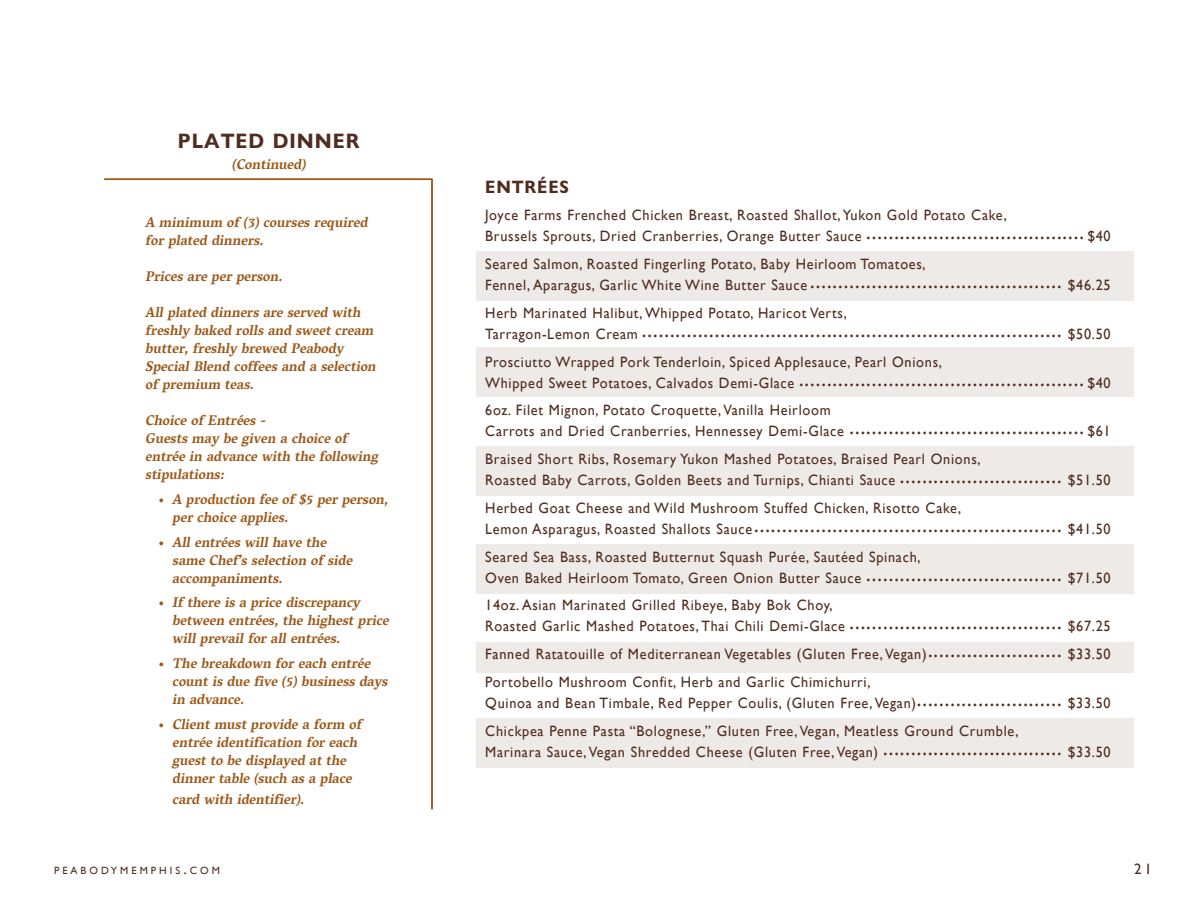
<style>
.page{position:relative;width:1188px;height:918px;background:#fff}
.page>*{position:absolute;margin:0;border:0;box-sizing:border-box;transform-origin:0 0}
.t1{font:700 21px "Gill Sans Nova";letter-spacing:.05em;color:#502c1e;scale:.95 1}
.t2{font:700 18px "Gill Sans Nova";letter-spacing:.05em;color:#502c1e;scale:.95 1}
.t3{font:15px/21px "Gill Sans";letter-spacing:.05em;color:#502c1e;scale:.95 1}
.t4{font:15px "Gill Sans";color:#502c1e}
.t5{font:italic 700 14.25px/18px "Vesper Devanagari Libre";color:#9d5918;scale:.95 1}
.t6{font:10.5px "Gill Sans";letter-spacing:.285em;color:#502c1e}
.t7{font:700 9px "Gill Sans Nova";color:#502c1e;scale:.95 1}
.s1{font-style:normal}
.s2{font-family:"Gill Sans Nova";font-weight:700;font-size:9px}
.s3{font-family:"Gill Sans";font-weight:400;font-size:15px}
.s4{font-size:15px}
</style>
<div class="page">
<div style="left:477px;top:252px;width:657px;height:49px;background:#edeae8"></div>
<div style="left:477px;top:347px;width:657px;height:49px;background:#edeae8"></div>
<div style="left:477px;top:446px;width:657px;height:50px;background:#edeae8"></div>
<div style="left:477px;top:544px;width:657px;height:50px;background:#edeae8"></div>
<div style="left:477px;top:718px;width:657px;height:50px;background:#edeae8"></div>
<div style="left:477px;top:642px;width:657px;height:30px;background:#edeae8"></div>
<svg style="left:104px;top:178px;width:329px;height:632px"></svg>
<h1 class="t1" style="left:178px;top:128px;width:193px">PLATED DINNER</h1>
<p class="t5" style="left:232px;top:157px;width:82px">(Continued)</p>
<p class="t5" style="left:145px;top:215px;width:239px">A minimum of (3) courses required for plated dinners.</p>
<p class="t5" style="left:145px;top:269px;width:149px">Prices are per person.</p>
<p class="t5" style="left:145px;top:305px;width:248px">All plated dinners are served with freshly baked rolls and sweet cream butter, freshly brewed Peabody<br>Special Blend coffees and a selection of premium teas.</p>
<p class="t5" style="left:145px;top:413px;width:250px">Choice of Entrées -<br>Guests may be given a choice of entrée in advance with the following stipulations:</p>
<p class="t5" style="left:172px;top:492px;width:232px;text-indent:-14px"><span class="s1">•</span> A production fee of $5 per person, per choice applies.</p>
<p class="t5" style="left:172px;top:535px;width:194px;text-indent:-14px"><span class="s1">•</span> All entrées will have the same Chef’s selection of side accompaniments.</p>
<p class="t5" style="left:172px;top:595px;width:233px;text-indent:-14px"><span class="s1">•</span> If there is a price discrepancy between entrées, the highest price will prevail for all entrées.</p>
<p class="t5" style="left:172px;top:656px;width:232px;text-indent:-14px"><span class="s1">•</span> The breakdown for each entrée count is due five (5) business days in advance.</p>
<p class="t5" style="left:172px;top:717px;width:201px;text-indent:-14px"><span class="s1">•</span> Client must provide a form of entrée identification for each guest to be displayed at the dinner table (such as a place</p>
<p class="t5" style="left:172px;top:792px;width:144px">card with identifier).</p>
<p class="t2" style="left:485px;top:175px;width:90px">ENTRÉES</p>
<p class="t3" style="left:485px;top:205px;width:660px">Joyce Farms Frenched Chicken Breast, Roasted Shallot, Yukon Gold Potato Cake,<br>Brussels Sprouts, Dried Cranberries, Orange Butter Sauce <span class="s2">•••••••••••••••••••••••••••••••••••••••</span> $40</p>
<p class="t3" style="left:485px;top:254px;width:660px">Seared Salmon, Roasted Fingerling Potato, Baby Heirloom Tomatoes,<br>Fennel, Aparagus, Garlic White Wine Butter Sauce <span class="s2">•••••••••••••••••••••••••••••••••••••••••••••</span> $46.25</p>
<p class="t3" style="left:485px;top:303px;width:382px">Herb Marinated Halibut, Whipped Potato, Haricot Verts,</p>
<p class="t7" style="left:485px;top:330px;width:660px"><span class="s3">Tarragon-Lemon Cream</span> ••••••••••••••••••••••••••••••••••••••••••••••••••••••••••••••••••••••••••• <span class="s3">$50.50</span></p>
<p class="t3" style="left:485px;top:351px;width:482px">Prosciutto Wrapped Pork Tenderloin, Spiced Applesauce, Pearl Onions,</p>
<p class="t7" style="left:485px;top:379px;width:660px"><span class="s3">Whipped Sweet Potatoes, Calvados Demi-Glace</span> ••••••••••••••••••••••••••••••••••••••••••••••••••• <span class="s3">$40</span></p>
<p class="t3" style="left:485px;top:400px;width:660px">6oz. Filet Mignon, Potato Croquette, Vanilla Heirloom<br>Carrots and Dried Cranberries, Hennessey Demi-Glace <span class="s2">••••••••••••••••••••••••••••••••••••••••••</span> $61</p>
<p class="t3" style="left:485px;top:449px;width:660px">Braised Short Ribs, Rosemary Yukon Mashed Potatoes, Braised Pearl Onions,<br>Roasted Baby Carrots, Golden Beets and Turnips, Chianti Sauce <span class="s2">•••••••••••••••••••••••••••••</span> $51.50</p>
<p class="t3" style="left:485px;top:498px;width:503px">Herbed Goat Cheese and Wild Mushroom Stuffed Chicken, Risotto Cake,</p>
<p class="t7" style="left:485px;top:525px;width:660px"><span class="s3">Lemon Asparagus, Roasted Shallots Sauce</span>••••••••••••••••••••••••••••••••••••••••••••••••••••••• <span class="s3">$41.50</span></p>
<p class="t3" style="left:485px;top:546px;width:660px">Seared Sea Bass, Roasted Butternut Squash Purée, Sautéed Spinach,<br>Oven Baked Heirloom Tomato, Green Onion Butter Sauce <span class="s2">•••••••••••••••••••••••••••••••••••</span> $71.50</p>
<p class="t3" style="left:485px;top:595px;width:660px">14oz. Asian Marinated Grilled Ribeye, Baby Bok Choy,<br>Roasted Garlic Mashed Potatoes, Thai Chili Demi-Glace <span class="s2">••••••••••••••••••••••••••••••••••••••</span> $67.25</p>
<p class="t3" style="left:485px;top:640px;width:660px;line-height:27.8px">Fanned Ratatouille of Mediterranean Vegetables (Gluten Free, Vegan) <span class="s2">••••••••••••••••••••••••</span> $33.50<br>Portobello Mushroom Confit, Herb and Garlic Chimichurri,</p>
<p class="t3" style="left:485px;top:689px;width:660px;line-height:27.8px">Quinoa and Bean Timbale, Red Pepper Coulis, (Gluten Free, Vegan)<span class="s2">••••••••••••••••••••••••••</span> $33.50<br>Chickpea Penne Pasta “Bolognese,” Gluten Free, Vegan, Meatless Ground Crumble,</p>
<p class="t3" style="left:485px;top:741px;width:660px">Marinara Sauce, Vegan Shredded Cheese (Gluten Free, Vegan) <span class="s2">••••••••••••••••••••••••••••••••</span> $33.50</p>
<p class="t6" style="left:54px;top:865px;width:167px">PEABODYMEMPHIS<span class="s4">.</span>COM</p>
<p class="t4" style="left:1134px;top:861px;width:19px">21</p>
</div>
